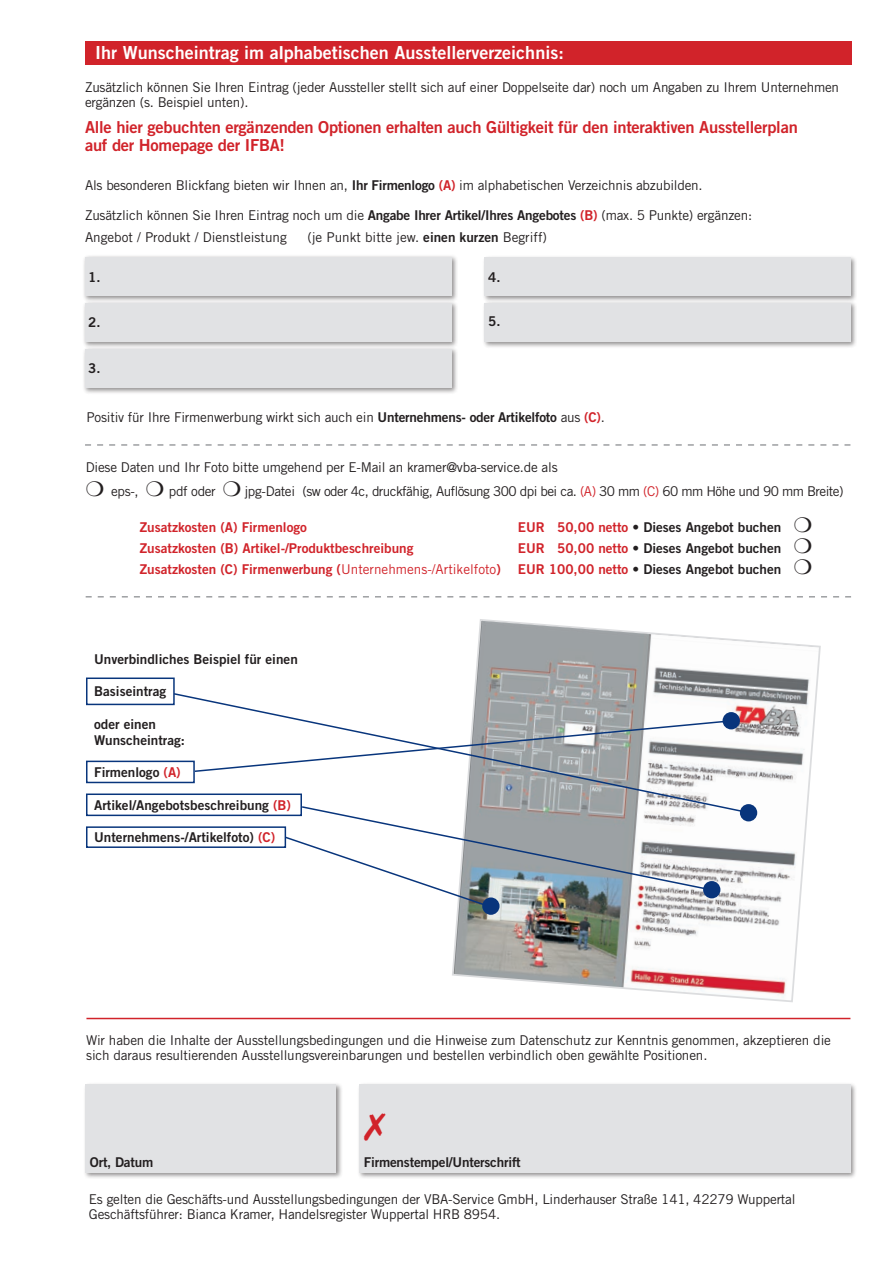
<style>
.page{position:relative;width:893px;height:1263px;background:#fff}
.page>*{position:absolute;margin:0;border:0;box-sizing:border-box;transform-origin:0 0}
.t1{font:18px "Trade Gothic Bold Two";color:#fff}
.t2{font:16.5px/18px "Trade Gothic Bold Two";letter-spacing:-.015em;color:#d1232a}
.t3{font:13.5px/15px "Trade Gothic";letter-spacing:-.015em;color:#231f20}
.t4{font:13.5px/16.2px "Trade Gothic Bold Two";color:#231f20}
.t5{font:13.5px "Trade Gothic Bold Two";color:#d1232a}
.t6{font:13.5px "Trade Gothic";letter-spacing:-.04em;color:#231f20}
.s1{font-family:"Arial";font-weight:700}
.s2{font-family:"Trade Gothic Bold Two"}
.s3{font-family:"Trade Gothic Bold Two";color:#d1232a}
.s4{color:#d1232a}
.s5{font-family:"Trade Gothic"}
</style>
<div class="page">
<div style="left:357px;top:1082px;width:500px;height:97px;background:#231f20;opacity:.5"></div>
<div style="left:359px;top:1084px;width:491px;height:88px;background:#e1e2e4"></div>
<div style="left:85px;top:41px;width:766px;height:24px;background:#d1232a"></div>
<svg style="left:85px;top:444px;width:765px;height:2px"></svg>
<svg style="left:86px;top:596px;width:765px;height:1px"></svg>
<div style="left:82px;top:254px;width:376px;height:48px;background:#231f20;opacity:.5"></div>
<div style="left:85px;top:257px;width:366px;height:39px;background:#e1e2e4"></div>
<div style="left:482px;top:255px;width:375px;height:48px;background:#231f20;opacity:.5"></div>
<div style="left:484px;top:257px;width:366px;height:39px;background:#e1e2e4"></div>
<div style="left:482px;top:300px;width:375px;height:48px;background:#231f20;opacity:.5"></div>
<div style="left:484px;top:303px;width:366px;height:39px;background:#e1e2e4"></div>
<div style="left:82px;top:300px;width:376px;height:48px;background:#231f20;opacity:.5"></div>
<div style="left:85px;top:303px;width:366px;height:39px;background:#e1e2e4"></div>
<div style="left:82px;top:346px;width:376px;height:48px;background:#231f20;opacity:.5"></div>
<div style="left:85px;top:349px;width:366px;height:39px;background:#e1e2e4"></div>
<div style="left:83px;top:1082px;width:260px;height:97px;background:#231f20;opacity:.5"></div>
<div style="left:86px;top:1084px;width:250px;height:88px;background:#e1e2e4"></div>
<hr style="left:86px;top:1018px;width:764px;height:1px;background:#d1232a">
<svg style="left:452px;top:619px;width:369px;height:383px"></svg>
<div style="left:740px;top:804px;width:17px;height:17px;background:#08357c;border-radius:50%"></div>
<div style="left:482px;top:897px;width:18px;height:18px;background:#08357c;border-radius:50%"></div>
<svg style="left:172px;top:692px;width:582px;height:123px"></svg>
<svg style="left:283px;top:805px;width:426px;height:102px"></svg>
<div style="left:723px;top:712px;width:17px;height:17px;background:#08357c;border-radius:50%"></div>
<div style="left:703px;top:881px;width:17px;height:17px;background:#08357c;border-radius:50%"></div>
<svg style="left:193px;top:719px;width:539px;height:54px"></svg>
<div style="left:86px;top:677px;width:89px;height:28px;border:2px solid #08357c"></div>
<div style="left:86px;top:761px;width:109px;height:22px;border:2px solid #08357c"></div>
<div style="left:86px;top:793px;width:216px;height:23px;border:2px solid #08357c"></div>
<div style="left:86px;top:826px;width:200px;height:22px;border:2px solid #08357c"></div>
<h1 class="t1" style="left:95px;top:42px;width:470px">Ihr Wunscheintrag im a<span class="s1">l</span>phabetischen Ausstellerverzeichnis:</h1>
<p class="t3" style="left:85px;top:80px;width:756px">Zusätzlich können Sie Ihren Eintrag (jeder Aussteller stellt sich auf einer Doppelseite dar) noch um Angaben zu Ihrem Unternehmen ergänzen (s. Beispiel unten).</p>
<p class="t2" style="left:85px;top:118px;width:714px">Alle hier gebuchten ergänzenden Optionen erhalten auch Gültigkeit für den interaktiven Ausstellerplan auf der Homepage der IFBA!</p>
<p class="t3" style="left:85px;top:177px;width:619px">Als besonderen Blickfang bieten wir Ihnen an, <span class="s2">Ihr Firmenlogo</span> <span class="s3">(A)</span> im alphabetischen Verzeichnis abzubilden.</p>
<p class="t3" style="left:85px;top:207px;width:669px">Zusätzlich können Sie Ihren Eintrag noch um die <span class="s2">Angabe Ihrer Artikel/Ihres Angebotes</span> <span class="s3">(B)</span> (max. 5 Punkte) ergänzen:</p>
<p class="t3" style="left:85px;top:230px;width:203px">Angebot / Produkt / Dienstleistung</p>
<p class="t3" style="left:307px;top:230px;width:241px">(je Punkt bitte jew. <span class="s2">einen kurzen</span> Begriff)</p>
<p class="t4" style="left:88px;top:269px;width:14px">1.</p>
<p class="t4" style="left:88px;top:314px;width:14px">2.</p>
<p class="t4" style="left:88px;top:360px;width:14px">3.</p>
<p class="t4" style="left:488px;top:269px;width:14px">4.</p>
<p class="t4" style="left:488px;top:313px;width:14px">5.</p>
<p class="t3" style="left:86px;top:409px;width:520px">Positiv für Ihre Firmenwerbung wirkt sich auch ein <span class="s2">Unternehmens- oder Artikelfoto</span> aus <span class="s3">(C)</span>.</p>
<p class="t3" style="left:111px;top:455px;width:448px;line-height:24px;text-indent:-25px">Diese Daten und Ihr Foto bitte umgehend per E-Mail an kramer@vba-service.de als eps-,</p>
<p class="t3" style="left:169px;top:483px;width:48px">pdf oder</p>
<p class="t6" style="left:245px;top:483px;width:600px">jpg-Datei (sw oder 4c, druckfähig, Auflösung 300 dpi bei ca. <span class="s4">(A)</span> 30 mm <span class="s4">(C)</span> 60 mm Höhe und 90 mm Breite)</p>
<p class="t5" style="left:140px;top:519px;width:169px">Zusatzkosten (A) Firmenlogo</p>
<p class="t4" style="left:518px;top:519px;width:265px"><span class="s4">EUR 50,00 netto</span> • Dieses Angebot buchen</p>
<p class="t5" style="left:140px;top:540px;width:275px">Zusatzkosten (B) Artikel-/Produktbeschreibung</p>
<p class="t4" style="left:518px;top:540px;width:265px"><span class="s4">EUR 50,00 netto</span> • Dieses Angebot buchen</p>
<p class="t5" style="left:140px;top:561px;width:363px">Zusatzkosten (C) Firmenwerbung (<span class="s5">Unternehmens-/Artikelfoto</span>)</p>
<p class="t4" style="left:518px;top:561px;width:265px"><span class="s4">EUR 100,00 netto</span> • Dieses Angebot buchen</p>
<p class="t4" style="left:94px;top:651px;width:205px">Unverbindliches Beispiel für einen</p>
<p class="t4" style="left:94px;top:683px;width:73px">Basiseintrag</p>
<p class="t4" style="left:94px;top:716px;width:92px">oder einen<br>Wunscheintrag:</p>
<p class="t4" style="left:94px;top:764px;width:88px">Firmenlogo <span class="s4">(A)</span></p>
<p class="t4" style="left:94px;top:797px;width:198px">Artikel/Angebotsbeschreibung <span class="s4">(B)</span></p>
<p class="t4" style="left:94px;top:829px;width:183px">Unternehmens-/Artikelfoto) <span class="s4">(C)</span></p>
<p class="t3" style="left:86px;top:1032px;width:746px">Wir haben die Inhalte der Ausstellungsbedingungen und die Hinweise zum Datenschutz zur Kenntnis genommen, akzeptieren die sich daraus resultierenden Ausstellungsvereinbarungen und bestellen verbindlich oben gewählte Positionen.</p>
<p class="t4" style="left:90px;top:1154px;width:65px">Ort, Datum</p>
<p class="t4" style="left:364px;top:1154px;width:158px">Firmenstempel/Unterschrift</p>
<p class="t3" style="left:89px;top:1191px;width:708px">Es gelten die Geschäfts-und Ausstellungsbedingungen der VBA-Service GmbH, Linderhauser Straße 141, 42279 Wuppertal<br>Geschäftsführer: Bianca Kramer, Handelsregister Wuppertal HRB 8954.</p>
</div>
